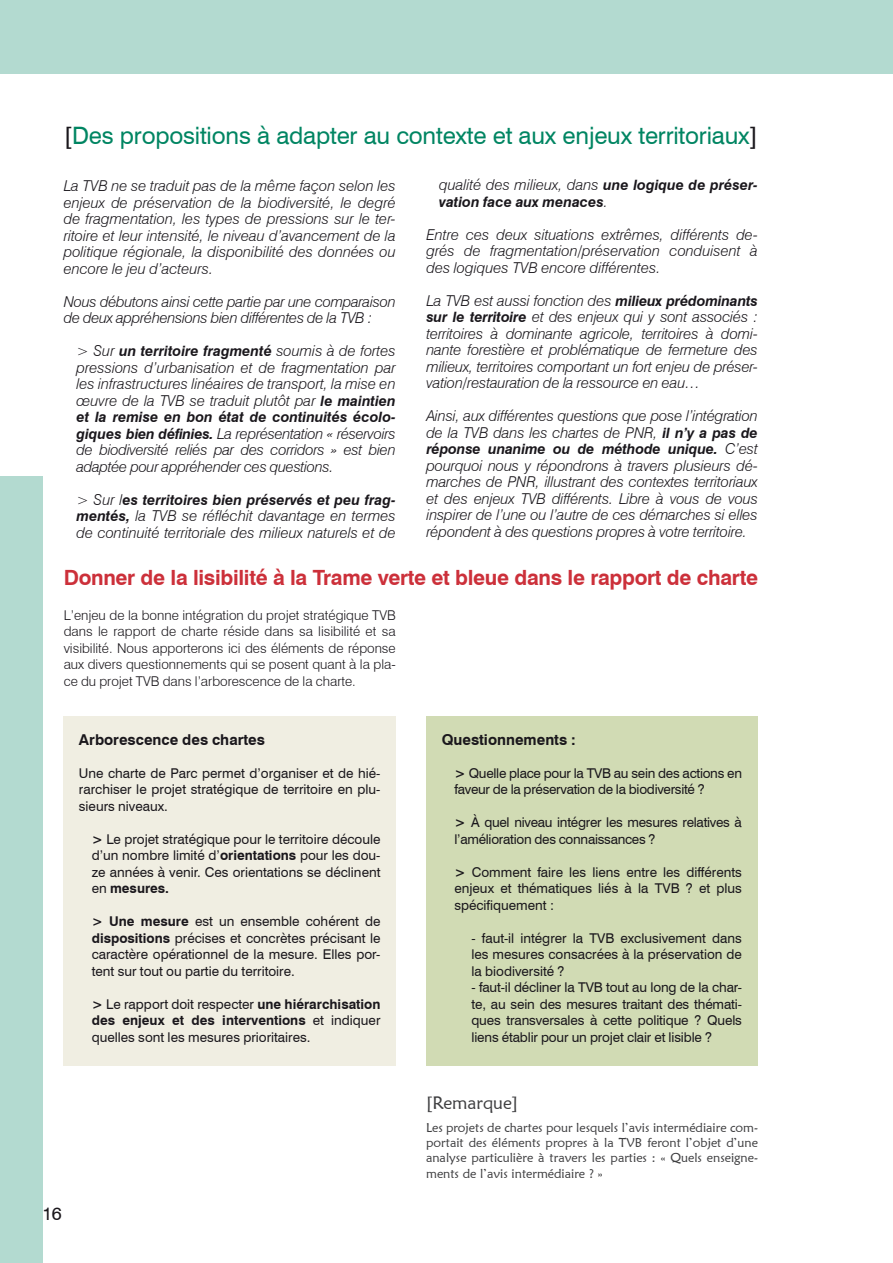
<style>
.page{position:relative;width:893px;height:1263px;background:#fff}
.page>*{position:absolute;margin:0;border:0;box-sizing:border-box;transform-origin:0 0}
.t1{font:24px "Swiss 721 BT";letter-spacing:-.01em;color:#008562}
.t2{font:700 21px "Swiss 721 BT";letter-spacing:-.015em;color:#cc303a}
.t3{font:18px "Maiandra GD";color:#3e3e40}
.t4{font:18px "Swiss 721 BT";color:#1a171c}
.t5{font:italic 300 15px/16.5px "Swiss 721 BT";letter-spacing:-.01em;color:#1a171c;text-align:justify}
.t6{font:700 15px "Swiss 721 BT";color:#1a171c}
.t7{font:italic 700 14.25px "Swiss 721 BT";color:#1a171c}
.t8{font:13.5px/16.5px "Swiss 721 BT";color:#1a171c;text-align:justify}
.t9{font:300 13.5px/16.5px "Swiss 721 BT";color:#1a171c;text-align:justify}
.t10{font:13.5px/16.5px "Swiss 721 BT";letter-spacing:-.02em;color:#1a171c}
.t11{font:12.75px/15.3px "Maiandra GD";color:#3e3e40;text-align:justify}
.s1{color:#1a171c}
.s2{font-weight:300;font-size:15px}
.s3{font-weight:700;font-size:14.25px}
.s4{font-weight:700}
</style>
<div class="page">
<div style="left:0;top:476px;width:43px;height:787px;background:#b3dad0"></div>
<div style="left:0;top:0;width:893px;height:73px;background:#b3dad0"></div>
<hr style="left:892px;top:0;width:1px;height:73px;background:#008562">
<div style="left:64px;top:716px;width:332px;height:349px;background:#f0eee2"></div>
<div style="left:426px;top:716px;width:332px;height:349px;background:#d1dbb4"></div>
<h1 class="t1" style="left:64px;top:121px;width:696px"><span class="s1">[</span>Des propositions à adapter au contexte et aux enjeux territoriaux<span class="s1">]</span></h1>
<p class="t5" style="left:64px;top:177px;width:334px">La TVB ne se traduit pas de la même façon selon les enjeux de préservation de la biodiversité, le degré de fragmentation, les types de pressions sur le ter&shy;ritoire et leur intensité, le niveau d’avancement de la politique régionale, la disponibilité des données ou encore le jeu d’acteurs.</p>
<p class="t5" style="left:64px;top:293px;width:333px">Nous débutons ainsi cette partie par une comparaison de deux appréhensions bien différentes de la TVB :</p>
<p class="t7" style="left:76px;top:342px;width:321px"><span class="s2">&gt; Sur</span> un territoire fragmenté <span class="s2">soumis à de fortes</span></p>
<p class="t5" style="left:76px;top:359px;width:321px">pressions d’urbanisation et de fragmentation par les infrastructures linéaires de transport, la mise en œuvre de la TVB se traduit plutôt par <span class="s3">le maintien</span></p>
<p class="t7" style="left:76px;top:408px;width:321px">et la remise en bon état de continuités écolo-</p>
<p class="t5" style="left:76px;top:425px;width:321px"><span class="s3">giques bien définies.</span> La représentation « réservoirs de biodiversité reliés par des corridors » est bien adaptée pour appréhender ces questions.</p>
<p class="t7" style="left:76px;top:491px;width:321px"><span class="s2">&gt; Sur l</span>es territoires bien préservés et peu frag-</p>
<p class="t5" style="left:76px;top:507px;width:321px"><span class="s3">mentés,</span> la TVB se réfléchit davantage en termes de continuité territoriale des milieux naturels et de</p>
<p class="t5" style="left:439px;top:177px;width:320px">qualité des milieux, dans <span class="s3">une logique de préser-</span></p>
<p class="t7" style="left:439px;top:193px;width:170px">vation face aux menaces<span class="s2">.</span></p>
<p class="t5" style="left:426px;top:226px;width:333px">Entre ces deux situations extrêmes, différents de&shy;grés de fragmentation/préservation conduisent à des logiques TVB encore différentes.</p>
<p class="t5" style="left:426px;top:292px;width:333px">La TVB est aussi fonction des <span class="s3">milieux prédominants sur le territoire</span> et des enjeux qui y sont associés : territoires à dominante agricole, territoires à domi&shy;nante forestière et problématique de fermeture des milieux, territoires comportant un fort enjeu de préser&shy;vation/restauration de la ressource en eau…</p>
<p class="t5" style="left:426px;top:408px;width:333px">Ainsi, aux différentes questions que pose l’intégration de la TVB dans les chartes de PNR, <span class="s3">il n’y a pas de</span></p>
<p class="t7" style="left:426px;top:441px;width:333px">réponse unanime ou de méthode unique. <span class="s2">C’est</span></p>
<p class="t5" style="left:426px;top:457px;width:333px">pourquoi nous y répondrons à travers plusieurs dé&shy;marches de PNR, illustrant des contextes territoriaux et des enjeux TVB différents. Libre à vous de vous inspirer de l’une ou l’autre de ces démarches si elles répondent à des questions propres à votre territoire.</p>
<h2 class="t2" style="left:64px;top:564px;width:696px">Donner de la lisibilité à la Trame verte et bleue dans le rapport de charte</h2>
<p class="t9" style="left:64px;top:606px;width:334px">L’enjeu de la bonne intégration du projet stratégique TVB dans le rapport de charte réside dans sa lisibilité et sa visibilité. Nous apporterons ici des éléments de réponse aux divers questionnements qui se posent quant à la pla&shy;ce du projet TVB dans l’arborescence de la charte.</p>
<p class="t6" style="left:79px;top:730px;width:188px">Arborescence des chartes</p>
<p class="t8" style="left:79px;top:765px;width:303px">Une charte de Parc permet d’organiser et de hié&shy;rarchiser le projet stratégique de territoire en plu&shy;sieurs niveaux.</p>
<p class="t8" style="left:92px;top:831px;width:290px"><span class="s4">&gt;</span> Le projet stratégique pour le territoire découle d’un nombre limité d’<span class="s4">orientations</span> pour les dou&shy;ze années à venir. Ces orientations se déclinent en <span class="s4">mesures.</span></p>
<p class="t8" style="left:92px;top:913px;width:290px"><span class="s4">&gt; Une mesure</span> est un ensemble cohérent de <span class="s4">dispositions</span> précises et concrètes précisant le caractère opérationnel de la mesure. Elles por&shy;tent sur tout ou partie du territoire.</p>
<p class="t8" style="left:92px;top:996px;width:290px"><span class="s4">&gt;</span> Le rapport doit respecter <span class="s4">une hiérarchisation des enjeux et des interventions</span> et indiquer quelles sont les mesures prioritaires.</p>
<p class="t4" style="left:43px;top:1203px;width:21px">16</p>
<p class="t6" style="left:442px;top:730px;width:136px">Questionnements :</p>
<p class="t10" style="left:454px;top:765px;width:289px"><span class="s4">&gt;</span> Quelle place pour la TVB au sein des actions en faveur de la préservation de la biodiversité ?</p>
<p class="t10" style="left:454px;top:814px;width:289px"><span class="s4">&gt;</span> À quel niveau intégrer les mesures relatives à l’amélioration des connaissances ?</p>
<p class="t8" style="left:454px;top:864px;width:289px"><span class="s4">&gt;</span> Comment faire les liens entre les différents enjeux et thématiques liés à la TVB ? et plus spécifiquement :</p>
<p class="t8" style="left:471px;top:930px;width:272px">- faut-il intégrer la TVB exclusivement dans les mesures consacrées à la préservation de la biodiversité ?</p>
<p class="t8" style="left:471px;top:979px;width:272px">- faut-il décliner la TVB tout au long de la char&shy;te, au sein des mesures traitant des thémati&shy;ques transversales à cette politique ? Quels liens établir pour un projet clair et lisible ?</p>
<p class="t3" style="left:426px;top:1091px;width:94px">[Remarque]</p>
<p class="t11" style="left:426px;top:1119px;width:333px">Les projets de chartes pour lesquels l’avis intermédiaire com&shy;portait des éléments propres à la TVB feront l’objet d’une analyse particulière à travers les parties : « Quels enseigne&shy;ments de l’avis intermédiaire ? »</p>
</div>
